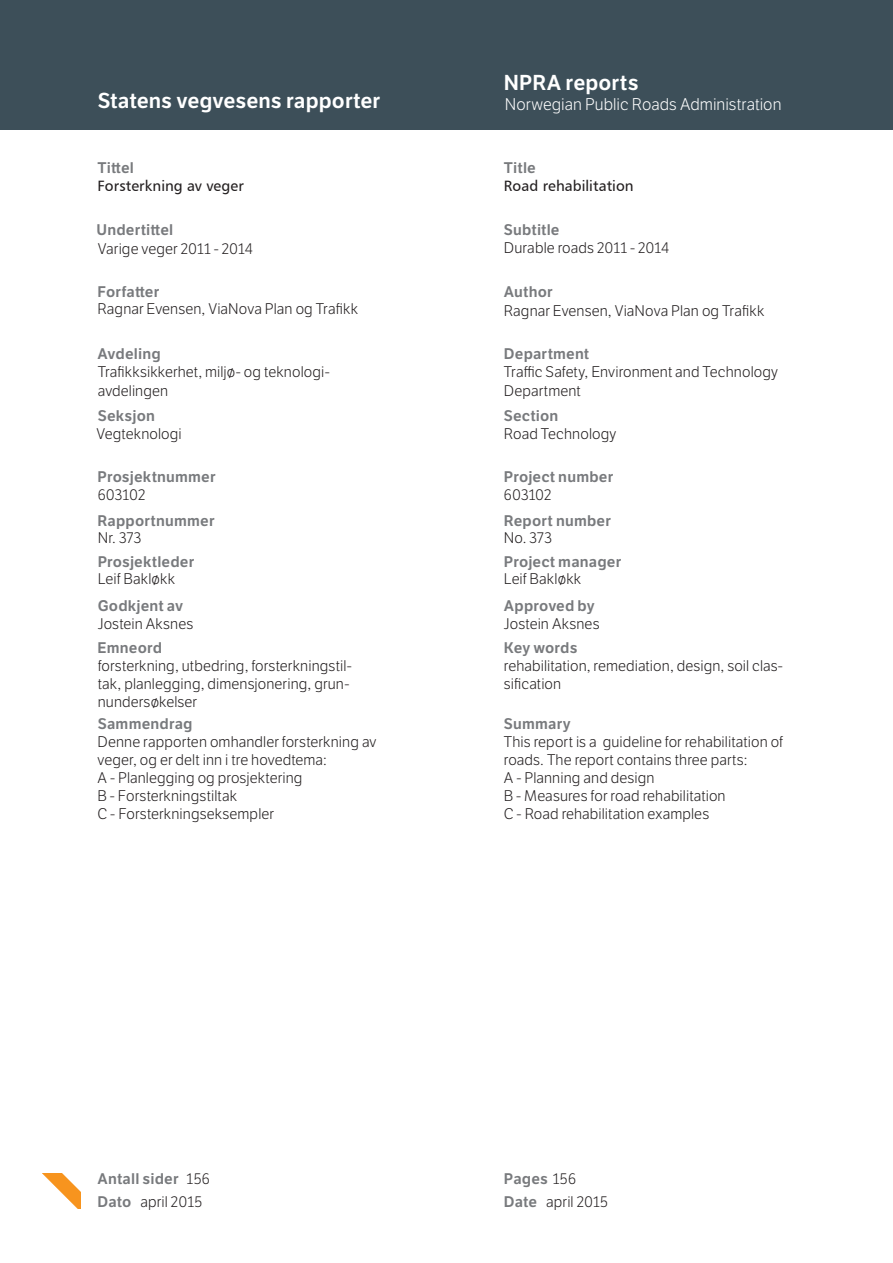
<style>
.page{position:relative;width:893px;height:1263px;background:#fff}
.page>*{position:absolute;margin:0;border:0;box-sizing:border-box;transform-origin:0 0}
.t1{font:600 21px "LFT Etica";color:#fff}
.t2{font:300 16.5px "LFT Etica";color:#fff}
.t3{font:300 15px/18px "LFT Etica";letter-spacing:.01em;color:#231f20}
.t4{font:600 15px/23.4px "LFT Etica";letter-spacing:.01em;color:#787a7d}
.t5{font:15px "Humanist 777 BT Roman B";letter-spacing:.005em;color:#231f20}
.s1{font-weight:300;color:#231f20}
</style>
<div class="page">
<div style="left:0;top:0;width:893px;height:130px;background:#3d4f59"></div>
<img style="left:42px;top:1173px;width:38px;height:36px">
<h1 class="t1" style="left:98px;top:88px;width:284px">Statens vegvesens rapporter</h1>
<h1 class="t1" style="left:504px;top:70px;width:136px">NPRA reports</h1>
<p class="t2" style="left:505px;top:95px;width:278px">Norwegian Public Roads Administration</p>
<p class="t4" style="left:98px;top:156px;width:38px">Tittel</p>
<p class="t4" style="left:504px;top:156px;width:33px">Title</p>
<p class="t5" style="left:98px;top:176px;width:148px">Forsterkning av veger</p>
<p class="t5" style="left:504px;top:176px;width:131px">Road rehabilitation</p>
<p class="t4" style="left:96px;top:218px;width:78px">Undertittel</p>
<p class="t4" style="left:504px;top:218px;width:57px">Subtitle</p>
<p class="t3" style="left:98px;top:240px;width:156px">Varige veger 2011 - 2014</p>
<p class="t3" style="left:504px;top:239px;width:167px">Durable roads 2011 - 2014</p>
<p class="t4" style="left:98px;top:280px;width:63px">Forfatter</p>
<p class="t4" style="left:504px;top:280px;width:50px">Author</p>
<p class="t3" style="left:98px;top:301px;width:262px">Ragnar Evensen, ViaNova Plan og Trafikk</p>
<p class="t3" style="left:504px;top:302px;width:262px">Ragnar Evensen, ViaNova Plan og Trafikk</p>
<p class="t4" style="left:98px;top:342px;width:65px">Avdeling</p>
<p class="t4" style="left:504px;top:342px;width:87px">Department</p>
<p class="t3" style="left:98px;top:364px;width:233px">Trafikksikkerhet, miljø- og teknologi&shy;avdelingen</p>
<p class="t3" style="left:504px;top:364px;width:276px">Traffic Safety, Environment and Technology<br>Department</p>
<p class="t4" style="left:98px;top:404px;width:59px">Seksjon</p>
<p class="t4" style="left:504px;top:404px;width:56px">Section</p>
<p class="t3" style="left:96px;top:425px;width:87px">Vegteknologi</p>
<p class="t3" style="left:504px;top:425px;width:114px">Road Technology</p>
<p class="t4" style="left:98px;top:465px;width:120px">Prosjektnummer</p>
<p class="t4" style="left:504px;top:465px;width:111px">Project number</p>
<p class="t4" style="left:98px;top:509px;width:119px">Rapportnummer</p>
<p class="t4" style="left:504px;top:509px;width:109px">Report number</p>
<p class="t4" style="left:98px;top:550px;width:98px">Prosjektleder</p>
<p class="t4" style="left:504px;top:550px;width:119px">Project manager</p>
<p class="t3" style="left:98px;top:486px;width:49px">603102</p>
<p class="t3" style="left:504px;top:486px;width:49px">603102</p>
<p class="t3" style="left:98px;top:529px;width:45px">Nr. 373</p>
<p class="t3" style="left:504px;top:529px;width:50px">No. 373</p>
<p class="t3" style="left:98px;top:570px;width:79px">Leif Bakløkk</p>
<p class="t3" style="left:504px;top:570px;width:79px">Leif Bakløkk</p>
<p class="t4" style="left:98px;top:594px;width:87px">Godkjent av</p>
<p class="t4" style="left:504px;top:594px;width:92px">Approved by</p>
<p class="t3" style="left:98px;top:615px;width:97px">Jostein Aksnes</p>
<p class="t3" style="left:504px;top:615px;width:97px">Jostein Aksnes</p>
<p class="t4" style="left:98px;top:636px;width:66px">Emneord</p>
<p class="t4" style="left:504px;top:636px;width:75px">Key words</p>
<p class="t3" style="left:98px;top:657px;width:256px">forsterkning, utbedring, forsterkningstil&shy;tak, planlegging, dimensjonering, grun&shy;nundersøkelser</p>
<p class="t3" style="left:504px;top:657px;width:281px">rehabilitation, remediation, design, soil clas&shy;sification</p>
<p class="t3" style="left:98px;top:733px;width:280px">Denne rapporten omhandler forsterkning av veger, og er delt inn i tre hovedtema:<br>A - Planlegging og prosjektering<br>B - Forsterkningstiltak<br>C - Forsterkningseksempler</p>
<p class="t3" style="left:504px;top:733px;width:281px">This report is a guideline for rehabilitation of roads. The report contains three parts:<br>A - Planning and design<br>B - Measures for road rehabilitation<br>C - Road rehabilitation examples</p>
<p class="t4" style="left:98px;top:712px;width:96px">Sammendrag</p>
<p class="t4" style="left:504px;top:712px;width:68px">Summary</p>
<p class="t4" style="left:98px;top:1167px;width:83px">Antall sider<br>Dato</p>
<p class="t3" style="left:187px;top:1170px;width:25px">156</p>
<p class="t4" style="left:504px;top:1167px;width:74px">Pages <span class="s1">156</span></p>
<p class="t3" style="left:140px;top:1193px;width:63px">april 2015</p>
<p class="t3" style="left:546px;top:1193px;width:63px">april 2015</p>
<p class="t4" style="left:504px;top:1190px;width:35px">Date</p>
</div>
